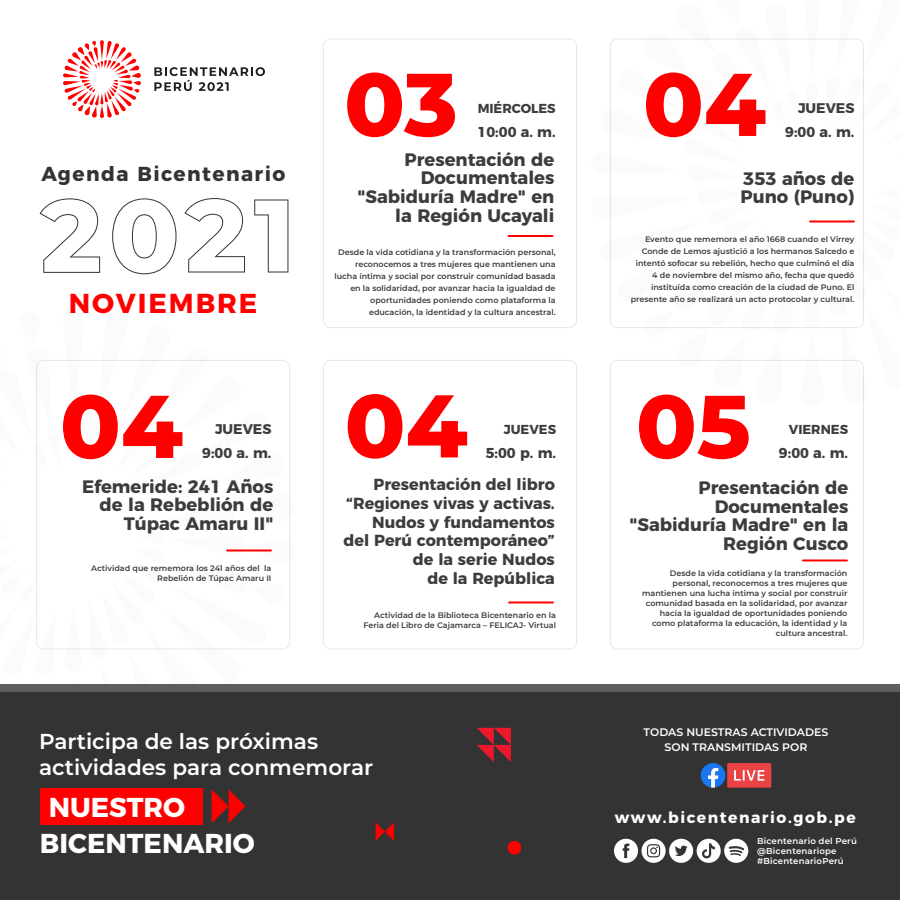
<style>
.page{position:relative;width:900px;height:900px;background:#fff}
.page>*{position:absolute;margin:0;border:0;box-sizing:border-box;transform-origin:0 0}
.t1{font:800 88.8px "Montserrat";color:#f00}
.t2{font:700 27.4px "Montserrat";letter-spacing:.07em;color:#f00}
.t3{font:700 27.3px/36.3px "Montserrat";color:#fff}
.t4{font:600 21.6px/25.9px "Montserrat";color:#fff}
.t5{font:700 20.2px "Montserrat";letter-spacing:.07em;color:#333}
.t6{font:700 18px/18.7px "Montserrat";color:#3c3c3b;text-align:right}
.t7{font:700 16px/18.7px "Montserrat";color:#3c3c3b;text-align:right}
.t8{font:700 15.5px "Montserrat";letter-spacing:.1em;color:#fff}
.t9{font:700 14.3px "Montserrat";color:#3c3c3b}
.t10{font:700 14px "Montserrat";color:#3c3c3b}
.t11{font:700 13px "Montserrat";color:#3c3c3b}
.t12{font:600 10.9px/15px "Montserrat";color:#fff;text-align:center}
.t13{font:600 8.6px/10.3px "Montserrat";letter-spacing:.02em;color:#fff}
.t14{font:600 8px/12px "Montserrat";color:#3c3c3b;text-align:right}
</style>
<div class="page">
<svg style="left:40px;top:198px;width:60px;height:75px"></svg>
<svg style="left:112px;top:198px;width:65px;height:76px"></svg>
<svg style="left:184px;top:198px;width:61px;height:75px"></svg>
<svg style="left:254px;top:200px;width:34px;height:73px"></svg>
<svg style="left:610px;top:38px;width:254px;height:290px"></svg>
<svg style="left:323px;top:38px;width:254px;height:290px"></svg>
<svg style="left:36px;top:360px;width:254px;height:290px"></svg>
<svg style="left:323px;top:360px;width:254px;height:290px"></svg>
<svg style="left:610px;top:360px;width:254px;height:290px"></svg>
<hr style="left:508px;top:235px;width:44px;height:2px;background:#f00">
<hr style="left:810px;top:220px;width:44px;height:2px;background:#f00">
<svg style="left:63px;top:40px;width:78px;height:78px"></svg>
<svg style="left:154px;top:67px;width:111px;height:24px"></svg>
<div style="left:0;top:688px;width:900px;height:212px;background:#333"></div>
<div style="left:0;top:684px;width:900px;height:8px;background:#5e5e60"></div>
<div style="left:508px;top:841px;width:13px;height:14px;background:#f00;border-radius:50%"></div>
<div style="left:40px;top:789px;width:163px;height:36px;background:#f00"></div>
<svg style="left:212px;top:789px;width:34px;height:34px"></svg>
<div style="left:727px;top:763px;width:44px;height:25px;background:#eb4243"></div>
<svg style="left:734px;top:770px;width:30px;height:11px"></svg>
<svg style="left:701px;top:763px;width:24px;height:25px"></svg>
<svg style="left:614px;top:839px;width:134px;height:24px"></svg>
<svg style="left:376px;top:822px;width:18px;height:19px"></svg>
<svg style="left:477px;top:728px;width:34px;height:34px"></svg>
<hr style="left:227px;top:550px;width:44px;height:2px;background:#f00">
<hr style="left:803px;top:560px;width:44px;height:2px;background:#f00">
<hr style="left:509px;top:602px;width:44px;height:2px;background:#f00">
<h1 class="t1" style="left:344px;top:39px;width:115px">03</h1>
<h3 class="t11" style="left:478px;top:98px;width:79px">MIÉRCOLES</h3>
<h3 class="t9" style="left:478px;top:120px;width:79px">10:00 a. m.</h3>
<h1 class="t1" style="left:643px;top:39px;width:125px">04</h1>
<h3 class="t10" style="left:798px;top:96px;width:58px">JUEVES</h3>
<h3 class="t9" style="left:785px;top:120px;width:71px">9:00 a. m.</h3>
<h3 class="t5" style="left:41px;top:157px;width:245px">Agenda Bicentenario</h3>
<h3 class="t6" style="left:357px;top:148px;width:198px">Presentación de<br>Documentales "Sabiduría Madre" en la Región Ucayali</h3>
<h3 class="t6" style="left:741px;top:167px;width:115px;text-align:left">353 años de<br>Puno (Puno)</h3>
<h2 class="t2" style="left:69px;top:281px;width:190px">NOVIEMBRE</h2>
<p class="t14" style="left:334px;top:245px;width:223px">Desde la vida cotidiana y la transformación personal, reconocemos a tres mujeres que mantienen una lucha íntima y social por construir comunidad basada en la solidaridad, por avanzar hacia la igualdad de oportunidades poniendo como plataforma la educación, la identidad y la cultura ancestral.</p>
<p class="t14" style="left:631px;top:233px;width:225px">Evento que rememora el año 1668 cuando el Virrey Conde de Lemos ajustició a los hermanos Salcedo e intentó sofocar su rebelión, hecho que culminó el día 4 de noviembre del mismo año, fecha que quedó instituída como creación de la ciudad de Puno. El presente año se realizará un acto protocolar y cultural.</p>
<h1 class="t1" style="left:60px;top:361px;width:125px">04</h1>
<h3 class="t10" style="left:215px;top:417px;width:58px">JUEVES</h3>
<h3 class="t9" style="left:202px;top:441px;width:71px">9:00 a. m.</h3>
<h1 class="t1" style="left:345px;top:361px;width:125px">04</h1>
<h3 class="t11" style="left:504px;top:419px;width:54px">JUEVES</h3>
<h3 class="t9" style="left:486px;top:441px;width:72px">5:00 p. m.</h3>
<h1 class="t1" style="left:636px;top:361px;width:116px">05</h1>
<h3 class="t11" style="left:789px;top:419px;width:61px">VIERNES</h3>
<h3 class="t9" style="left:779px;top:441px;width:71px">9:00 a. m.</h3>
<h3 class="t7" style="left:344px;top:474px;width:213px">Presentación del libro “Regiones vivas y activas.<br>Nudos y fundamentos del Perú contemporáneo” de la serie Nudos<br>de la República</h3>
<h3 class="t6" style="left:82px;top:475px;width:193px">Efemeride: 241 Años de la Rebeblión de<br>Túpac Amaru II"</h3>
<h3 class="t6" style="left:629px;top:477px;width:220px">Presentación de<br>Documentales "Sabiduría Madre" en la<br>Región Cusco</h3>
<p class="t14" style="left:91px;top:563px;width:182px;line-height:10px">Actividad que rememora los 241 años del la<br>Rebelión de Túpac Amaru II</p>
<p class="t14" style="left:642px;top:568px;width:207px;line-height:10px">Desde la vida cotidiana y la transformación personal, reconocemos a tres mujeres que mantienen una lucha íntima y social por construir comunidad basada en la solidaridad, por avanzar hacia la igualdad de oportunidades poniendo como plataforma la educación, la identidad y la cultura ancestral.</p>
<p class="t14" style="left:364px;top:610px;width:194px;line-height:10px">Actividad de la Biblioteca Bicentenario en la<br>Feria del Libro de Cajamarca – FELICAJ- Virtual</p>
<h3 class="t4" style="left:39px;top:727px;width:336px">Participa de las próximas actividades para conmemorar</h3>
<h3 class="t3" style="left:40px;top:787px;width:216px;text-indent:9px">NUESTRO<br>BICENTENARIO</h3>
<h3 class="t12" style="left:644px;top:724px;width:186px">TODAS NUESTRAS ACTIVIDADES<br>SON TRANSMITIDAS POR</h3>
<h3 class="t8" style="left:615px;top:805px;width:243px">www.bicentenario.gob.pe</h3>
<p class="t13" style="left:757px;top:835px;width:101px">Bicentenario del Perú @Bicentenariope #BicentenarioPerú</p>
</div>
